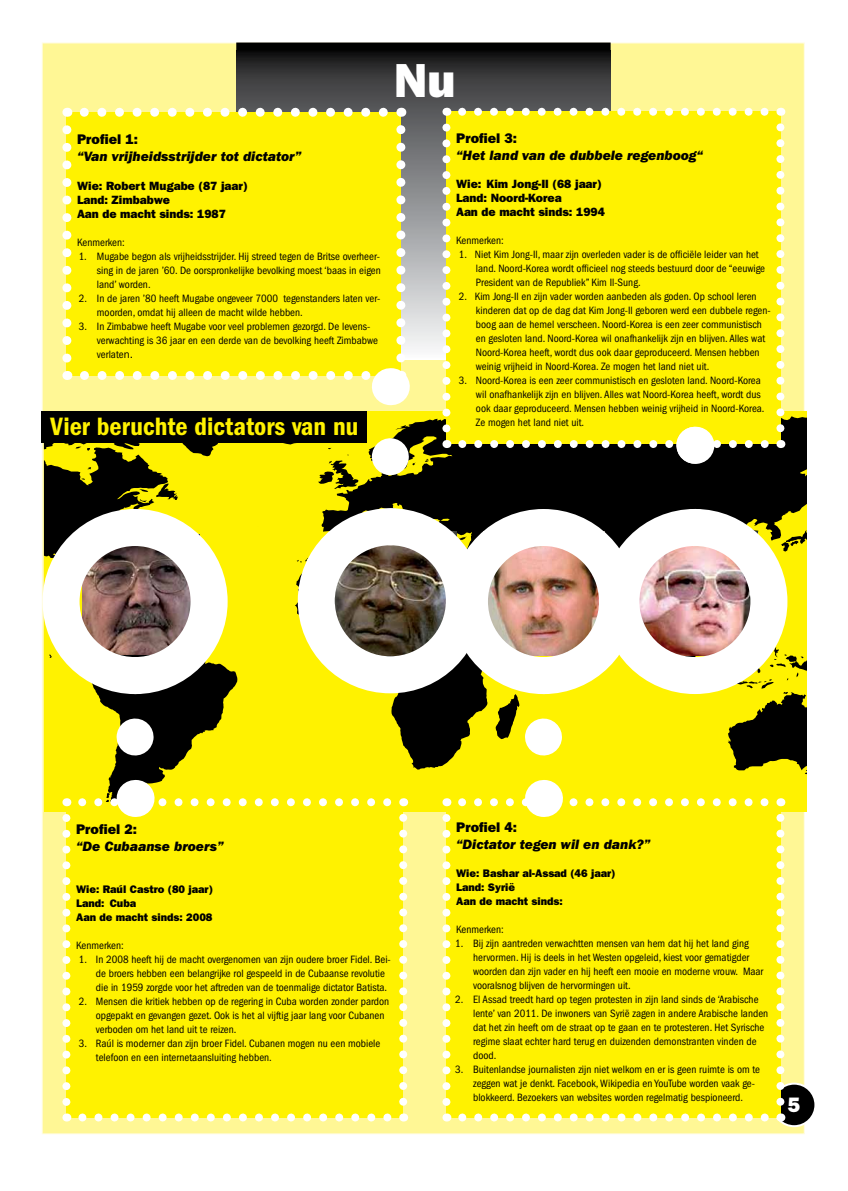
<style>
.page{position:relative;width:848px;height:1191px;background:#fff}
.page>*{position:absolute;margin:0;border:0;box-sizing:border-box;transform-origin:0 0}
.t1{font:800 48px "Franklin Gothic LT";color:#fff}
.t2{font:600 condensed 26px "Franklin Gothic LT";color:#fff200}
.t3{font:800 21px "Franklin Gothic LT";color:#fff}
.t4{font:italic 800 14px "Franklin Gothic LT";color:#000}
.t5{font:800 14px "Franklin Gothic LT";color:#000}
.t6{font:800 12px/14px "Franklin Gothic LT";color:#000}
.t7{font:condensed 11px/14px "Franklin Gothic LT";color:#000}
.t8{font:800 11px/14px "Franklin Gothic LT";color:#000}
.s1{font-stretch:normal}
</style>
<div class="page">
<div style="left:42px;top:43px;width:762px;height:1090px;background:#fff795"></div>
<div style="left:772px;top:1083px;width:43px;height:43px;background:#000;border-radius:50%"></div>
<div style="left:771px;top:1082px;width:45px;height:45px;border:2px solid #fff;border-radius:50%"></div>
<div style="left:236px;top:43px;width:374px;height:20px;background:#000"></div>
<div style="left:44px;top:411px;width:762px;height:401px;background:#fff200"></div>
<svg style="left:416px;top:653px;width:106px;height:116px;fill:#000"></svg>
<svg style="left:416px;top:411px;width:390px;height:177px;background:#211f01"></svg>
<svg style="left:495px;top:694px;width:24px;height:45px"></svg>
<svg style="left:535px;top:720px;width:9px;height:5px"></svg>
<svg style="left:781px;top:517px;width:25px;height:34px"></svg>
<svg style="left:777px;top:560px;width:4px;height:7px"></svg>
<svg style="left:425px;top:459px;width:4px;height:3px"></svg>
<svg style="left:459px;top:536px;width:8px;height:4px"></svg>
<svg style="left:668px;top:588px;width:138px;height:186px"></svg>
<svg style="left:236px;top:52px;width:374px;height:308px;background:#5c5c5e"></svg>
<div style="left:446px;top:802px;width:334px;height:315px;background:#fff200"></div>
<svg style="left:462px;top:1113px;width:310px;height:8px"></svg>
<svg style="left:458px;top:798px;width:306px;height:8px"></svg>
<svg style="left:442px;top:818px;width:8px;height:303px"></svg>
<svg style="left:776px;top:798px;width:8px;height:303px"></svg>
<img style="left:489px;top:547px;width:109px;height:108px">
<img style="left:640px;top:531px;width:118px;height:124px">
<img style="left:416px;top:531px;width:40px;height:124px">
<svg style="left:525px;top:737px;width:37px;height:19px"></svg>
<hr style="left:543px;top:780px;width:1px;height:37px;background:#fff">
<div style="left:451px;top:509px;width:185px;height:185px;border:37px solid #fff;border-radius:50%"></div>
<div style="left:67px;top:112px;width:334px;height:263px;background:#fff200"></div>
<svg style="left:84px;top:371px;width:308px;height:9px"></svg>
<svg style="left:79px;top:108px;width:304px;height:9px"></svg>
<svg style="left:62px;top:130px;width:9px;height:250px"></svg>
<svg style="left:396px;top:108px;width:9px;height:250px"></svg>
<div style="left:446px;top:112px;width:334px;height:332px;background:#fff200"></div>
<svg style="left:454px;top:108px;width:310px;height:8px"></svg>
<svg style="left:442px;top:128px;width:8px;height:320px"></svg>
<svg style="left:776px;top:108px;width:8px;height:320px"></svg>
<svg style="left:44px;top:422px;width:372px;height:699px"></svg>
<hr style="left:390px;top:368px;width:1px;height:37px;background:#fff">
<div style="left:298px;top:508px;width:185px;height:185px;border:37px solid #fff;border-radius:50%"></div>
<svg style="left:462px;top:440px;width:310px;height:46px;background:#28271c"></svg>
<hr style="left:695px;top:427px;width:1px;height:37px;background:#fff">
<div style="left:602px;top:509px;width:185px;height:185px;border:37px solid #fff;border-radius:50%"></div>
<div style="left:42px;top:411px;width:325px;height:31px;background:#000"></div>
<p class="t5" style="left:77px;top:134px;width:63px">Profiel 1:</p>
<p class="t4" style="left:77px;top:151px;width:226px">“Van vrijheidsstrijder tot dictator”</p>
<p class="t6" style="left:77px;top:180px;width:172px">Wie: Robert Mugabe (87 jaar)<br>Land: Zimbabwe<br>Aan de macht sinds: 1987</p>
<p class="t7" style="left:77px;top:236px;width:49px">Kenmerken:</p>
<p class="t7" style="left:97px;top:250px;width:285px;text-align:justify;text-indent:-18px">1. Mugabe begon als vrijheidsstrijder. Hij streed tegen de Britse overheer&shy;sing in de jaren ’60. De oorspronkelijke bevolking moest ‘baas in eigen land’ worden.</p>
<p class="t7" style="left:97px;top:292px;width:285px;text-indent:-18px">2. In de jaren ’80 heeft Mugabe ongeveer 7000 tegenstanders laten ver&shy;moorden, omdat hij alleen de macht wilde hebben.</p>
<p class="t7" style="left:97px;top:320px;width:282px;text-indent:-18px">3. In Zimbabwe heeft Mugabe voor veel problemen gezorgd. De levens&shy;verwachting is 36 jaar en een derde van de bevolking heeft Zimbabwe verlate<span class="s1">n.</span></p>
<h2 class="t2" style="left:51px;top:417px;width:309px">Vier beruchte dictators van nu</h2>
<h1 class="t1" style="left:394px;top:62px;width:64px">Nu</h1>
<p class="t5" style="left:456px;top:133px;width:63px">Profiel 3:</p>
<p class="t4" style="left:456px;top:150px;width:248px">“Het land van de dubbele regenboog“</p>
<p class="t6" style="left:456px;top:178px;width:150px">Wie: Kim Jong-Il (68 jaar)<br>Land: Noord-Korea<br>Aan de macht sinds: 1994</p>
<p class="t7" style="left:456px;top:234px;width:49px">Kenmerken:</p>
<p class="t7" style="left:476px;top:248px;width:291px;text-indent:-17px">1. Niet Kim Jong-Il, maar zijn overleden vader is de officiële leider van het land. Noord-Korea wordt officieel nog steeds bestuurd door de “eeuwige<br>President van de Republiek” Kim Il-Sung.</p>
<p class="t7" style="left:476px;top:290px;width:296px;text-indent:-17px">2. Kim Jong-Il en zijn vader worden aanbeden als goden. Op school leren kinderen dat op de dag dat Kim Jong-Il geboren werd een dubbele regen&shy;boog aan de hemel verscheen. Noord-Korea is een zeer communistisch en gesloten land. Noord-Korea wil onafhankelijk zijn en blijven. Alles wat Noord-Korea heeft, wordt dus ook daar geproduceerd. Mensen hebben weinig vrijheid in Noord-Korea. Ze mogen het land niet uit.</p>
<p class="t7" style="left:476px;top:374px;width:290px;text-indent:-17px">3. Noord-Korea is een zeer communistisch en gesloten land. Noord-Korea wil onafhankelijk zijn en blijven. Alles wat Noord-Korea heeft, wordt dus ook daar geproduceerd. Mensen hebben weinig vrijheid in Noord-Korea.<br>Ze mogen het land niet uit.</p>
<p class="t5" style="left:76px;top:823px;width:63px">Profiel 2:</p>
<p class="t4" style="left:76px;top:840px;width:149px">“De Cubaanse broers”</p>
<p class="t8" style="left:76px;top:882px;width:138px">Wie: Raúl Castro (80 jaar)<br>Land: Cuba<br>Aan de macht sinds: 2008</p>
<p class="t7" style="left:76px;top:939px;width:49px">Kenmerken:</p>
<p class="t7" style="left:96px;top:953px;width:296px;text-indent:-17px">1. In 2008 heeft hij de macht overgenomen van zijn oudere broer Fidel. Bei&shy;de broers hebben een belangrijke rol gespeeld in de Cubaanse revolutie die in 1959 zorgde voor het aftreden van de toenmalige dictator Batista.</p>
<p class="t7" style="left:96px;top:995px;width:295px;text-indent:-17px">2. Mensen die kritiek hebben op de regering in Cuba worden zonder pardon opgepakt en gevangen gezet. Ook is het al vijftig jaar lang voor Cubanen verboden om het land uit te reizen.</p>
<p class="t7" style="left:96px;top:1037px;width:286px;text-indent:-17px">3. Raúl is moderner dan zijn broer Fidel. Cubanen mogen nu een mobiele telefoon en een internetaansluiting hebben.</p>
<p class="t5" style="left:456px;top:821px;width:63px">Profiel 4:</p>
<p class="t4" style="left:456px;top:838px;width:196px">“Dictator tegen wil en dank?”</p>
<p class="t8" style="left:456px;top:866px;width:161px">Wie: Bashar al-Assad (46 jaar)<br>Land: Syrië<br>Aan de macht sinds:</p>
<p class="t7" style="left:456px;top:922px;width:49px">Kenmerken:</p>
<p class="t7" style="left:473px;top:936px;width:292px;text-indent:-18px">1. Bij zijn aantreden verwachtten mensen van hem dat hij het land ging hervormen. Hij is deels in het Westen opgeleid, kiest voor gematigder woorden dan zijn vader en hij heeft een mooie en moderne vrouw. Maar vooralsnog blijven de hervormingen uit.</p>
<p class="t7" style="left:473px;top:992px;width:297px;text-indent:-18px">2. El Assad treedt hard op tegen protesten in zijn land sinds de ‘Arabische lente’ van 2011. De inwoners van Syrië zagen in andere Arabische landen dat het zin heeft om de straat op te gaan en te protesteren. Het Syrische regime slaat echter hard terug en duizenden demonstranten vinden de dood.</p>
<p class="t7" style="left:473px;top:1062px;width:288px;text-indent:-18px">3. Buitenlandse journalisten zijn niet welkom en er is geen ruimte is om te zeggen wat je denkt. Facebook, Wikipedia en YouTube worden vaak ge&shy;blokkeerd. Bezoekers van websites worden regelmatig bespioneerd.</p>
<h3 class="t3" style="left:787px;top:1096px;width:14px">5</h3>
</div>
